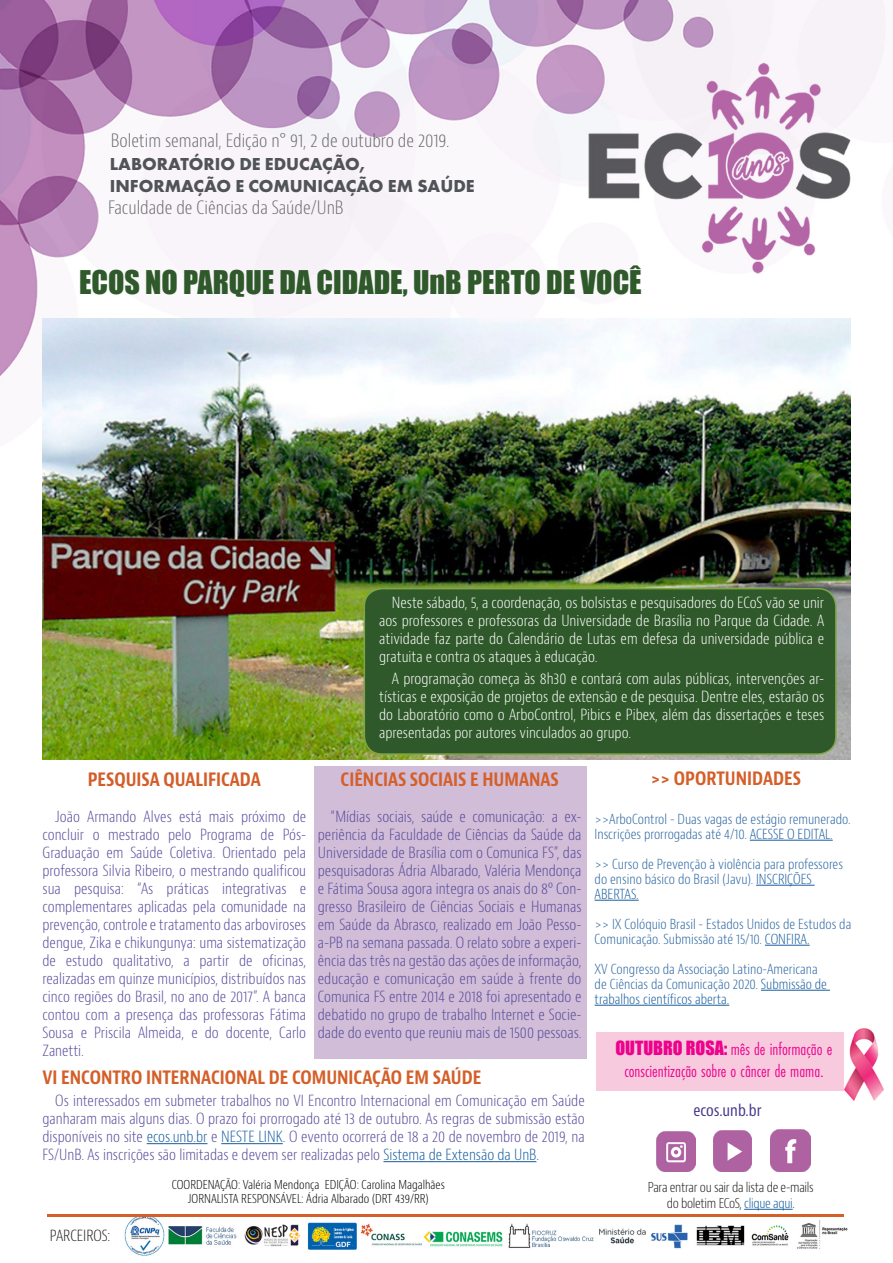
<style>
.page{position:relative;width:893px;height:1263px;background:#fff}
.page>*{position:absolute;margin:0;border:0;box-sizing:border-box;transform-origin:0 0}
.t1{font:30px "Impact";color:#2f592a}
.t2{font:700 condensed 18px "Bernino Sans";color:#d45f29}
.t3{font:300 condensed 18px "Bernino Sans";color:#6c6d70}
.t4{font:18px/21.6px "Futura PT Cond";color:#ed028c;text-align:center}
.t5{font:700 18px/21.6px "Futura PT";color:#505357}
.t6{font:700 condensed 18px "Bernino Sans";color:#d35d29}
.t7{font:condensed 15.9px "Bernino Sans";color:#46358e}
.t8{font:300 condensed 15px/18px "Bernino Sans";color:#574a9a;text-align:justify}
.t9{font:300 condensed 15px/18px "Bernino Sans";color:#574b9c;text-align:justify}
.t10{font:300 condensed 15px/18px "Bernino Sans";color:#fff;text-align:justify}
.t11{font:300 condensed 15px "Bernino Sans";color:#231f20}
.t12{font:300 condensed 13.5px/15px "Bernino Sans";color:#2863a1}
.t13{font:300 condensed 13.35px "Bernino Sans";letter-spacing:-.02em;color:#231f20}
.t14{font:300 condensed 12px "Bernino Sans";color:#000}
.s1{color:#175d9e}
.s2{font-family:"Impact"}
</style>
<div class="page">
<div style="left:314px;top:766px;width:272px;height:293px;background:#d1bdd7"></div>
<hr style="left:744px;top:1209px;width:49px;height:1px;background:#175d9e">
<img style="left:656px;top:1131px;width:40px;height:40px">
<img style="left:713px;top:1130px;width:39px;height:41px">
<img style="left:770px;top:1129px;width:40px;height:43px">
<img style="left:120px;top:1216px;width:728px;height:40px">
<img style="left:0;top:0;width:886px;height:607px">
<img style="left:43px;top:319px;width:807px;height:440px">
<hr style="left:750px;top:840px;width:83px;height:1px;background:#175d9e">
<hr style="left:756px;top:885px;width:59px;height:1px;background:#175d9e">
<hr style="left:595px;top:900px;width:44px;height:1px;background:#175d9e">
<hr style="left:765px;top:945px;width:45px;height:1px;background:#175d9e">
<hr style="left:761px;top:990px;width:69px;height:1px;background:#175d9e">
<hr style="left:595px;top:1005px;width:134px;height:1px;background:#175d9e">
<hr style="left:48px;top:1214px;width:796px;height:2px;background:#d45f29">
<div style="left:364px;top:589px;width:472px;height:165px;background:#2f592a;border-radius:18px"></div>
<div style="left:364px;top:588px;width:473px;height:167px;border:2px solid #7da644;border-radius:18px"></div>
<hr style="left:147px;top:1143px;width:61px;height:1px;background:#175d9e">
<hr style="left:221px;top:1143px;width:62px;height:1px;background:#175d9e">
<hr style="left:383px;top:1161px;width:153px;height:1px;background:#175d9e">
<div style="left:596px;top:1032px;width:255px;height:59px;background:#f8cade"></div>
<img style="left:844px;top:1028px;width:40px;height:72px">
<p class="t3" style="left:111px;top:130px;width:340px">Boletim semanal, Edição n° 91, 2 de outubro de 2019.</p>
<p class="t5" style="left:110px;top:153px;width:366px">LABORATÓRIO DE EDUCAÇÃO,<br>INFORMAÇÃO E COMUNICAÇÃO EM SAÚDE</p>
<p class="t3" style="left:108px;top:197px;width:237px">Faculdade de Ciências da Saúde/UnB</p>
<p class="t1" style="left:79px;top:259px;width:564px">ECOS NO PARQUE DA CIDADE, UnB PERTO DE VOCÊ</p>
<p class="t10" style="left:379px;top:594px;width:447px;text-indent:13px">Neste sábado, 5, a coordenação, os bolsistas e pesquisadores do ECoS vão se unir aos professores e professoras da Universidade de Brasília no Parque da Cidade. A atividade faz parte do Calendário de Lutas em defesa da universidade pública e gratuita e contra os ataques à educação.</p>
<p class="t10" style="left:379px;top:670px;width:446px;text-indent:13px">A programação começa às 8h30 e contará com aulas públicas, intervenções ar&shy;tísticas e exposição de projetos de extensão e de pesquisa. Dentre eles, estarão os do Laboratório como o ArboControl, Pibics e Pibex, além das dissertações e teses apresentadas por autores vinculados ao grupo.</p>
<p class="t6" style="left:88px;top:769px;width:175px">PESQUISA QUALIFICADA</p>
<p class="t9" style="left:43px;top:808px;width:265px;text-indent:13px">João Armando Alves está mais próximo de concluir o mestrado pelo Programa de Pós-Graduação em Saúde Coletiva. Orientado pela professora Silvia Ribeiro, o mestrando qualificou sua pesquisa: “As práticas integrativas e complementares aplicadas pela comunidade na prevenção, controle e tratamento das arboviroses dengue, Zika e chikungunya: uma sistematização de estudo qualitativo, a partir de oficinas, realizadas em quinze municípios, distribuídos nas cinco regiões do Brasil, no ano de 2017”. A banca contou com a presença das professoras Fátima Sousa e Priscila Almeida, e do docente, Carlo Zanetti.</p>
<p class="t2" style="left:341px;top:769px;width:220px">CIÊNCIAS SOCIAIS E HUMANAS</p>
<p class="t8" style="left:318px;top:808px;width:265px;text-indent:13px">“Mídias sociais, saúde e comunicação: a ex&shy;periência da Faculdade de Ciências da Saúde da Universidade de Brasília com o Comunica FS”, das pesquisadoras Ádria Albarado, Valéria Mendonça e Fátima Sousa agora integra os anais do 8º Con&shy;gresso Brasileiro de Ciências Sociais e Humanas em Saúde da Abrasco, realizado em João Pesso&shy;a-PB na semana passada. O relato sobre a experi&shy;ência das três na gestão das ações de informação, educação e comunicação em saúde à frente do Comunica FS entre 2014 e 2018 foi apresentado e debatido no grupo de trabalho Internet e Socie&shy;dade do evento que reuniu mais de 1500 pessoas.</p>
<p class="t2" style="left:43px;top:1066px;width:440px">VI ENCONTRO INTERNACIONAL DE COMUNICAÇÃO EM SAÚDE</p>
<p class="t8" style="left:43px;top:1092px;width:544px;text-indent:13px">Os interessados em submeter trabalhos no VI Encontro Internacional em Comunicação em Saúde ganharam mais alguns dias. O prazo foi prorrogado até 13 de outubro. As regras de submissão estão disponíveis no site <span class="s1">ecos.unb.br</span> e <span class="s1">NESTE LINK</span>. O evento ocorrerá de 18 a 20 de novembro de 2019, na FS/UnB. As inscrições são limitadas e devem ser realizadas pelo <span class="s1">Sistema de Extensão da UnB</span>.</p>
<p class="t11" style="left:50px;top:1226px;width:62px">PARCEIROS:</p>
<p class="t14" style="left:172px;top:1177px;width:275px">COORDENAÇÃO: Valéria Mendonça EDIÇÃO: Carolina Magalhães</p>
<p class="t14" style="left:188px;top:1191px;width:242px">JORNALISTA RESPONSÁVEL: Ádria Albarado (DRT 439/RR)</p>
<p class="t2" style="left:650px;top:768px;width:152px">&gt;&gt; OPORTUNIDADES</p>
<p class="t12" style="left:595px;top:812px;width:257px">&gt;&gt;ArboControl - Duas vagas de estágio remunerado.<br>Inscrições prorrogadas até 4/10. <span class="s1">ACESSE O EDITAL.</span></p>
<p class="t12" style="left:595px;top:857px;width:250px">&gt;&gt; Curso de Prevenção à violência para professores do ensino básico do Brasil (Javu). <span class="s1">INSCRIÇÕES<br>ABERTAS.</span></p>
<p class="t12" style="left:595px;top:917px;width:258px">&gt;&gt; IX Colóquio Brasil - Estados Unidos de Estudos da<br>Comunicação. Submissão até 15/10. <span class="s1">CONFIRA.</span></p>
<p class="t12" style="left:595px;top:962px;width:234px">XV Congresso da Associação Latino-Americana de Ciências da Comunicação 2020. <span class="s1">Submissão de trabalhos científicos aberta.</span></p>
<p class="t4" style="left:615px;top:1038px;width:218px"><span class="s2">OUTUBRO ROSA:</span> mês de informação e conscientização sobre o câncer de mama.</p>
<p class="t7" style="left:693px;top:1100px;width:70px">ecos.unb.br</p>
<p class="t13" style="left:648px;top:1179px;width:167px">Para entrar ou sair da lista de e-mails</p>
<p class="t13" style="left:667px;top:1195px;width:130px">do boletim ECoS, <span class="s1">clique aqui</span>.</p>
</div>
